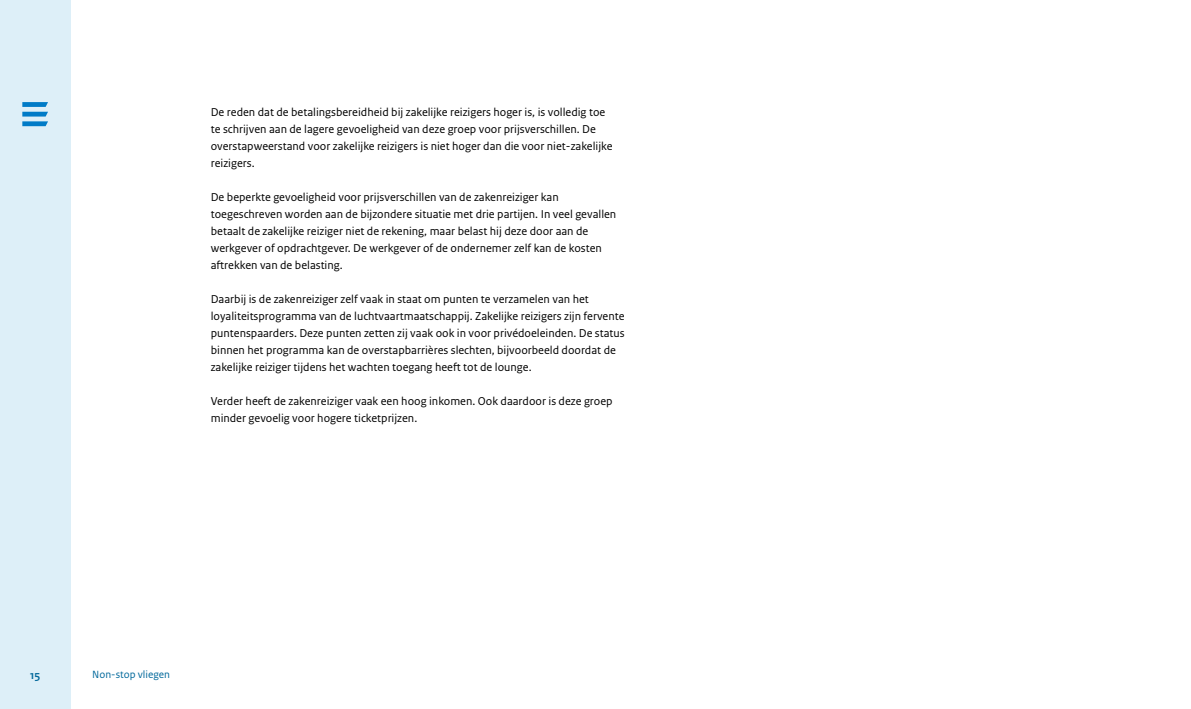
<style>
.page{position:relative;width:1191px;height:709px;background:#fff}
.page>*{position:absolute;margin:0;border:0;box-sizing:border-box;transform-origin:0 0}
.P_Broodtekst{font:12px/17px "Rijksoverheid Sans Text";color:#000}
.t1{font:700 12px "Rijksoverheid Sans Heading";color:#01689b}
.t2{font:11px "Rijksoverheid Sans Text";color:#01689b}
</style>
<div class="page">
<div style="left:0;top:0;width:71px;height:709px;background:#ddeff8"></div>
<svg style="left:22px;top:102px;width:26px;height:24px"></svg>
<p class="P_Broodtekst" style="left:211px;top:104px;width:403px">De reden dat de betalingsbereidheid bij zakelijke reizigers hoger is, is volledig toe te schrijven aan de lagere gevoeligheid van deze groep voor prijsverschillen. De overstapweerstand voor zakelijke reizigers is niet hoger dan die voor niet-zakelijke reizigers.</p>
<p class="P_Broodtekst" style="left:211px;top:189px;width:407px">De beperkte gevoeligheid voor prijsverschillen van de zakenreiziger kan toegeschreven worden aan de bijzondere situatie met drie partijen. In veel gevallen betaalt de zakelijke reiziger niet de rekening, maar belast hij deze door aan de werkgever of opdrachtgever. De werkgever of de ondernemer zelf kan de kosten aftrekken van de belasting.</p>
<p class="P_Broodtekst" style="left:211px;top:291px;width:415px">Daarbij is de zakenreiziger zelf vaak in staat om punten te verzamelen van het loyaliteitsprogramma van de luchtvaartmaatschappij. Zakelijke reizigers zijn fervente puntenspaarders. Deze punten zetten zij vaak ook in voor privédoeleinden. De status binnen het programma kan de overstapbarrières slechten, bijvoorbeeld doordat de zakelijke reiziger tijdens het wachten toegang heeft tot de lounge.</p>
<p class="P_Broodtekst" style="left:211px;top:393px;width:403px">Verder heeft de zakenreiziger vaak een hoog inkomen. Ook daardoor is deze groep minder gevoelig voor hogere ticketprijzen.</p>
<p class="t1" style="left:30px;top:668px;width:12px">15</p>
<p class="t2" style="left:92px;top:668px;width:79px">Non-stop vliegen</p>
</div>
